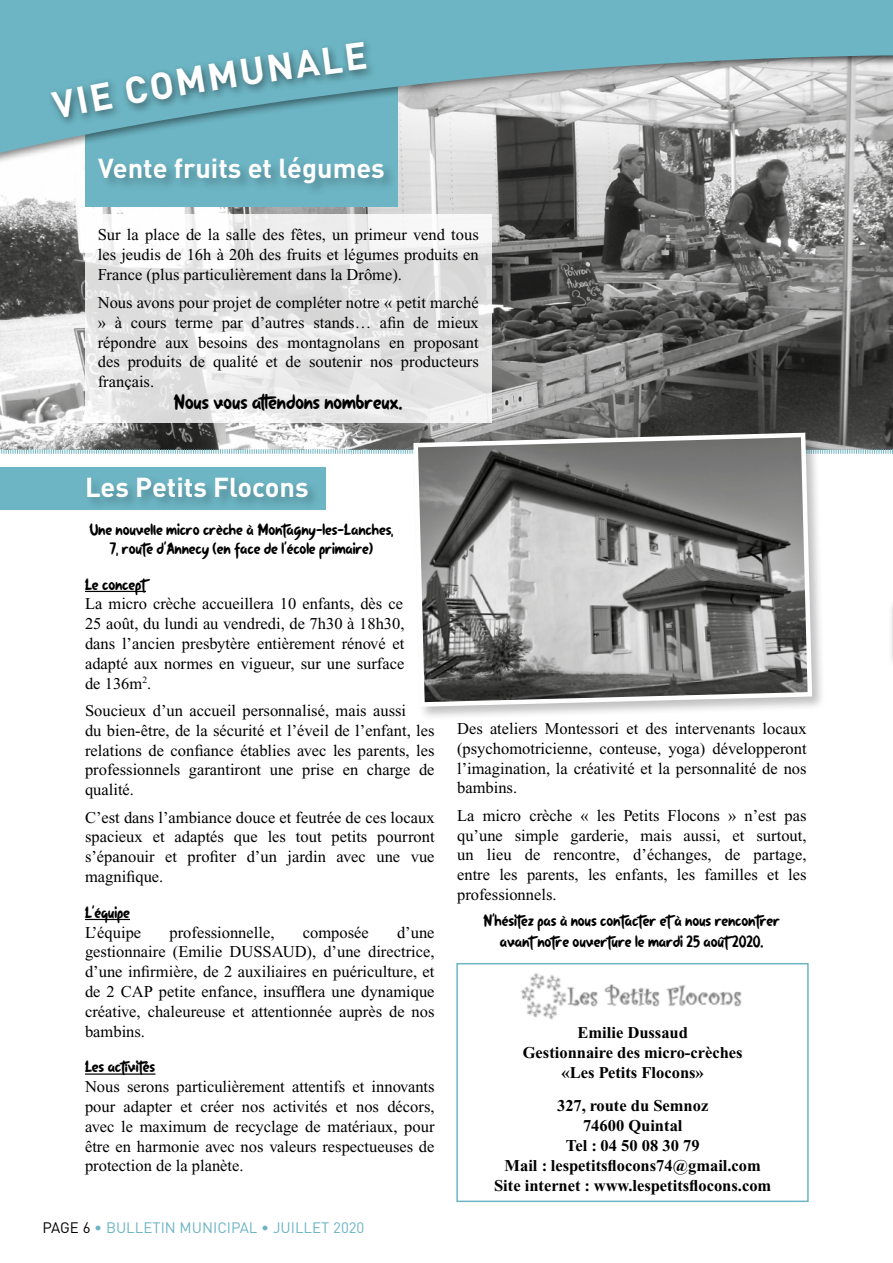
<style>
.page{position:relative;width:893px;height:1263px;background:#fff}
.page>*{position:absolute;margin:0;border:0;box-sizing:border-box;transform-origin:0 0}
.t1{font:700 27.15px "DIN";color:#fff}
.t2{font:21px "Attasiyap";color:#000}
.t3{font:16.5px/19.8px "Times New Roman";color:#000;text-align:justify}
.t4{font:16.5px/20.5px "Attasiyap";color:#000;text-align:center}
.t5{font:700 16.5px/19.8px "Times New Roman";color:#000;text-align:center}
.t6{font:15px "DIN";color:#6db5c4}
.s1{color:#000}
</style>
<div class="page">
<img style="left:0;top:200px;width:893px;height:248px">
<div style="left:85px;top:56px;width:313px;height:150px;background:#6db5c4"></div>
<div style="left:0;top:0;width:893px;height:200px;background:#000;opacity:.5"></div>
<svg style="left:0;top:181px;width:893px;height:8px"></svg>
<div style="left:0;top:0;width:893px;height:181px;background:#000;opacity:.5"></div>
<svg style="left:0;top:0;width:893px;height:170px;fill:#6db5c4"></svg>
<div style="left:47px;top:38px;width:330px;height:90px;background:#000;opacity:.5"></div>
<svg style="left:0;top:448px;width:893px;height:6px"></svg>
<svg style="left:85px;top:214px;width:407px;height:209px;fill:#e6e6e6"></svg>
<div style="left:412px;top:431px;width:414px;height:289px;background:#000;opacity:.25"></div>
<svg style="left:411px;top:430px;width:403px;height:279px;background:#8b8b8b"></svg>
<div style="left:0;top:467px;width:326px;height:43px;background:#6db5c4"></div>
<div style="left:85px;top:475px;width:237px;height:35px;background:#000;opacity:.25"></div>
<hr style="left:85px;top:591px;width:61px;height:1px;background:#000">
<hr style="left:85px;top:919px;width:45px;height:1px;background:#000">
<hr style="left:85px;top:1073px;width:70px;height:2px;background:#000">
<div style="left:456px;top:963px;width:353px;height:239px;border:2px solid #6db5c4"></div>
<img style="left:521px;top:973px;width:221px;height:47px">
<div style="left:888px;top:597px;width:5px;height:175px;background:#000;opacity:.5"></div>
<svg style="left:892px;top:603px;width:1px;height:158px"></svg>
<svg style="left:51px;top:82px;width:62px;height:37px;background:#5c9aa7"></svg>
<svg style="left:124px;top:42px;width:243px;height:63px"></svg>
<h1 class="t1" style="left:98px;top:151px;width:288px">Vente fruits et légumes</h1>
<p class="t3" style="left:98px;top:225px;width:383px">Sur la place de la salle des fêtes, un primeur vend tous les jeudis de 16h à 20h des fruits et légumes produits en France (plus particulièrement dans la Drôme).</p>
<p class="t3" style="left:98px;top:293px;width:383px">Nous avons pour projet de compléter notre « petit marché » à cours terme par d’autres stands… afin de mieux répondre aux besoins des montagnolans en proposant des produits de qualité et de soutenir nos producteurs français.</p>
<p class="t2" style="left:174px;top:390px;width:230px">Nous vous attendons nombreux.</p>
<h1 class="t1" style="left:85px;top:469px;width:225px">Les Petits Flocons</h1>
<p class="t4" style="left:89px;top:520px;width:306px;line-height:19px">Une nouvelle micro crèche à Montagny-les-Lanches,<br>7, route d’Annecy (en face de l’école primaire)</p>
<p class="t4" style="left:85px;top:574px;width:62px">Le concept</p>
<p class="t3" style="left:85px;top:594px;width:321px">La micro crèche accueillera 10 enfants, dès ce 25 août, du lundi au vendredi, de 7h30 à 18h30, dans l’ancien presbytère entièrement rénové et adapté aux normes en vigueur, sur une surface de 136m<sup>2</sup>.</p>
<p class="t3" style="left:85px;top:701px;width:351px;text-align:left">Soucieux d’un accueil personnalisé, mais aussi<br>du bien-être, de la sécurité et l’éveil de l’enfant, les relations de confiance établies avec les parents, les professionnels garantiront une prise en charge de qualité.</p>
<p class="t3" style="left:85px;top:807px;width:351px">C’est dans l’ambiance douce et feutrée de ces locaux spacieux et adaptés que les tout petits pourront s’épanouir et profiter d’un jardin avec une vue magnifique.</p>
<p class="t4" style="left:85px;top:902px;width:47px">L’équipe</p>
<p class="t3" style="left:85px;top:922px;width:58px">L’équipe</p>
<p class="t3" style="left:170px;top:922px;width:106px">professionnelle,</p>
<p class="t3" style="left:303px;top:922px;width:67px">composée</p>
<p class="t3" style="left:85px;top:922px;width:351px;text-indent:312px">d’une gestionnaire (Emilie DUSSAUD), d’une directrice, d’une infirmière, de 2 auxiliaires en puériculture, et de 2 CAP petite enfance, insufflera une dynamique créative, chaleureuse et attentionnée auprès de nos bambins.</p>
<p class="t4" style="left:85px;top:1057px;width:72px">Les activités</p>
<p class="t3" style="left:85px;top:1077px;width:351px">Nous serons particulièrement attentifs et innovants pour adapter et créer nos activités et nos décors, avec le maximum de recyclage de matériaux, pour être en harmonie avec nos valeurs respectueuses de protection de la planète.</p>
<p class="t6" style="left:43px;top:1218px;width:323px"><span class="s1">PAGE 6</span> • BULLETIN MUNICIPAL • JUILLET 2020</p>
<p class="t3" style="left:457px;top:719px;width:351px">Des ateliers Montessori et des intervenants locaux (psychomotricienne, conteuse, yoga) développeront l’imagination, la créativité et la personnalité de nos bambins.</p>
<p class="t3" style="left:457px;top:805px;width:351px">La micro crèche « les Petits Flocons » n’est pas qu’une simple garderie, mais aussi, et surtout, un lieu de rencontre, d’échanges, de partage, entre les parents, les enfants, les familles et les professionnels.</p>
<p class="t4" style="left:483px;top:911px;width:298px">N’hésitez pas à nous contacter et à nous rencontrer avant notre ouverture le mardi 25 août 2020.</p>
<p class="t5" style="left:523px;top:1023px;width:221px">Emilie Dussaud<br>Gestionnaire des micro-crèches «Les Petits Flocons»</p>
<p class="t5" style="left:494px;top:1096px;width:279px">327, route du Semnoz<br>74600 Quintal<br>Tel : 04 50 08 30 79<br>Mail : lespetitsflocons74@gmail.com<br>Site internet : www.lespetitsflocons.com</p>
</div>
